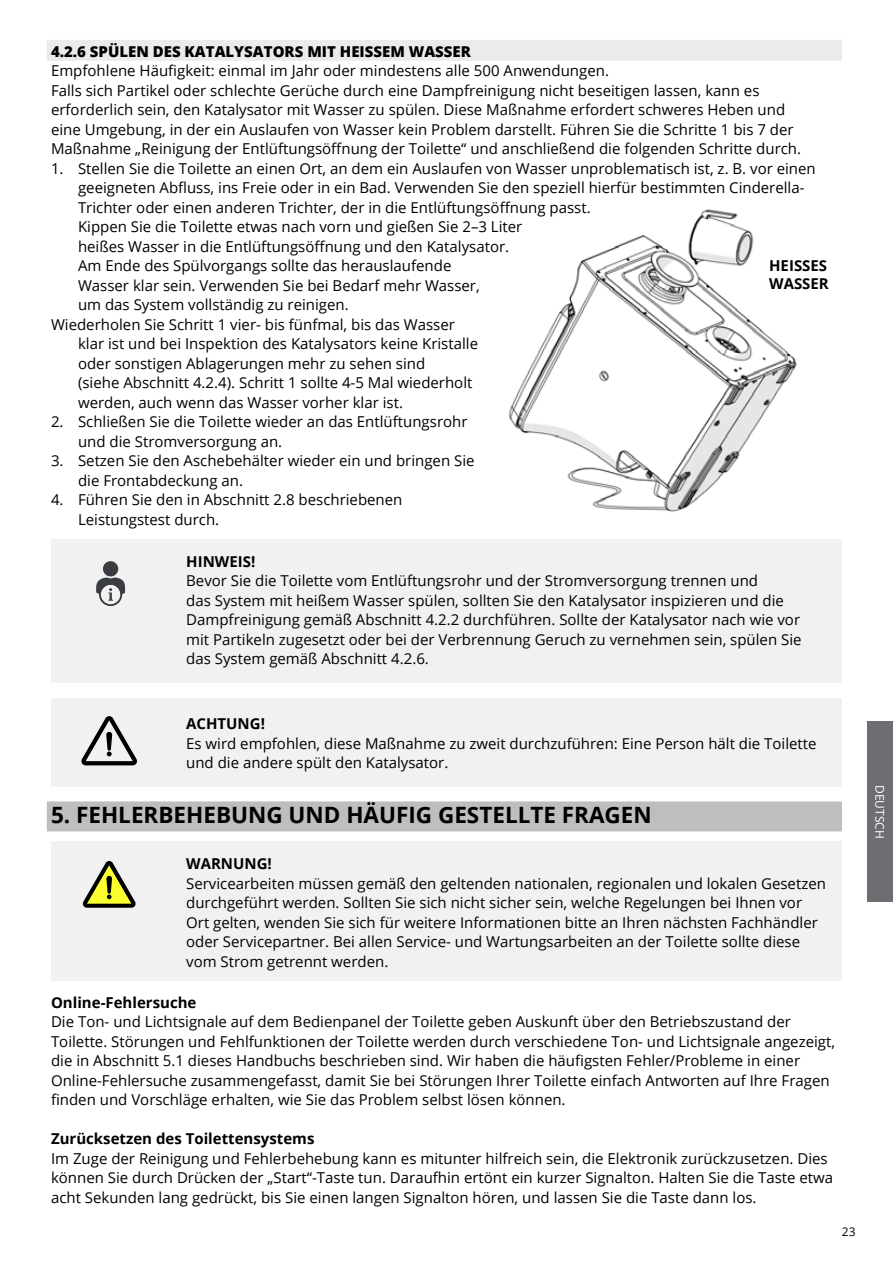
<style>
.page{position:relative;width:893px;height:1263px;background:#fff}
.page>*{position:absolute;margin:0;border:0;box-sizing:border-box;transform-origin:0 0}
.t1{font:700 22.5px "Open Sans";color:#000}
.t2{font:15px/19.5px "Open Sans";color:#000}
.t3{font:700 15px/18px "Open Sans";color:#000}
.t4{font:800 15px "Open Sans";color:#000}
.t5{font:12px "Open Sans";color:#fff}
.t6{font:12px "Open Sans";color:#000}
</style>
<div class="page">
<div style="left:867px;top:722px;width:26px;height:180px;background:#6d6e71"></div>
<img style="left:508px;top:209px;width:289px;height:303px">
<div style="left:47px;top:801px;width:795px;height:30px;background:#bcbec0"></div>
<div style="left:51px;top:842px;width:791px;height:139px;background:#f1f1f2"></div>
<svg style="left:83px;top:861px;width:53px;height:47px"></svg>
<div style="left:47px;top:40px;width:795px;height:21px;background:#ebebec"></div>
<div style="left:51px;top:539px;width:791px;height:144px;background:#f1f1f2"></div>
<svg style="left:96px;top:561px;width:29px;height:45px"></svg>
<div style="left:51px;top:698px;width:791px;height:89px;background:#f1f1f2"></div>
<svg style="left:81px;top:716px;width:56px;height:49px"></svg>
<p class="t4" style="left:51px;top:40px;width:421px">4.2.6 SPÜLEN DES KATALYSATORS MIT HEISSEM WASSER</p>
<p class="t2" style="left:51px;top:60px;width:752px">Empfohlene Häufigkeit: einmal im Jahr oder mindestens alle 500 Anwendungen.<br>Falls sich Partikel oder schlechte Gerüche durch eine Dampfreinigung nicht beseitigen lassen, kann es erforderlich sein, den Katalysator mit Wasser zu spülen. Diese Maßnahme erfordert schweres Heben und eine Umgebung, in der ein Auslaufen von Wasser kein Problem darstellt. Führen Sie die Schritte 1 bis 7 der Maßnahme „Reinigung der Entlüftungsöffnung der Toilette“ und anschließend die folgenden Schritte durch.</p>
<p class="t2" style="left:51px;top:158px;width:766px">1. Stellen Sie die Toilette an einen Ort, an dem ein Auslaufen von Wasser unproblematisch ist, z. B. vor einen</p>
<p class="t2" style="left:78px;top:177px;width:728px">geeigneten Abfluss, ins Freie oder in ein Bad. Verwenden Sie den speziell hierfür bestimmten Cinderella-</p>
<p class="t2" style="left:78px;top:197px;width:514px">Trichter oder einen anderen Trichter, der in die Entlüftungsöffnung passt.</p>
<p class="t2" style="left:78px;top:216px;width:446px">Kippen Sie die Toilette etwas nach vorn und gießen Sie 2–3 Liter</p>
<p class="t2" style="left:78px;top:236px;width:433px">heißes Wasser in die Entlüftungsöffnung und den Katalysator.</p>
<p class="t2" style="left:78px;top:255px;width:375px">Am Ende des Spülvorgangs sollte das herauslaufende</p>
<p class="t2" style="left:78px;top:275px;width:403px">Wasser klar sein. Verwenden Sie bei Bedarf mehr Wasser,</p>
<p class="t2" style="left:78px;top:294px;width:272px">um das System vollständig zu reinigen.</p>
<p class="t2" style="left:51px;top:314px;width:405px">Wiederholen Sie Schritt 1 vier- bis fünfmal, bis das Wasser</p>
<p class="t2" style="left:78px;top:333px;width:402px">klar ist und bei Inspektion des Katalysators keine Kristalle</p>
<p class="t2" style="left:78px;top:353px;width:349px">oder sonstigen Ablagerungen mehr zu sehen sind</p>
<p class="t2" style="left:78px;top:372px;width:396px">(siehe Abschnitt 4.2.4). Schritt 1 sollte 4-5 Mal wiederholt</p>
<p class="t2" style="left:78px;top:392px;width:326px">werden, auch wenn das Wasser vorher klar ist.</p>
<p class="t2" style="left:78px;top:411px;width:391px;text-indent:-27px">2. Schließen Sie die Toilette wieder an das Entlüftungsrohr und die Stromversorgung an.</p>
<p class="t2" style="left:78px;top:450px;width:398px;text-indent:-27px">3. Setzen Sie den Aschebehälter wieder ein und bringen Sie die Frontabdeckung an.</p>
<p class="t2" style="left:78px;top:489px;width:326px;text-indent:-27px">4. Führen Sie den in Abschnitt 2.8 beschriebenen<br>Leistungstest durch.</p>
<p class="t3" style="left:186px;top:552px;width:71px">HINWEIS!</p>
<p class="t2" style="left:186px;top:570px;width:617px">Bevor Sie die Toilette vom Entlüftungsrohr und der Stromversorgung trennen und<br>das System mit heißem Wasser spülen, sollten Sie den Katalysator inspizieren und die Dampfreinigung gemäß Abschnitt 4.2.2 durchführen. Sollte der Katalysator nach wie vor mit Partikeln zugesetzt oder bei der Verbrennung Geruch zu vernehmen sein, spülen Sie das System gemäß Abschnitt 4.2.6.</p>
<p class="t3" style="left:769px;top:256px;width:61px">HEISSES<br>WASSER</p>
<p class="t3" style="left:186px;top:715px;width:80px">ACHTUNG!</p>
<p class="t2" style="left:186px;top:733px;width:632px">Es wird empfohlen, diese Maßnahme zu zweit durchzuführen: Eine Person hält die Toilette und die andere spült den Katalysator.</p>
<h1 class="t1" style="left:51px;top:799px;width:602px">5. FEHLERBEHEBUNG UND HÄUFIG GESTELLTE FRAGEN</h1>
<p class="t3" style="left:186px;top:855px;width:87px">WARNUNG!</p>
<p class="t2" style="left:186px;top:873px;width:641px">Servicearbeiten müssen gemäß den geltenden nationalen, regionalen und lokalen Gesetzen durchgeführt werden. Sollten Sie sich nicht sicher sein, welche Regelungen bei Ihnen vor Ort gelten, wenden Sie sich für weitere Informationen bitte an Ihren nächsten Fachhändler oder Servicepartner. Bei allen Service- und Wartungsarbeiten an der Toilette sollte diese vom Strom getrennt werden.</p>
<p class="t3" style="left:51px;top:993px;width:147px">Online-Fehlersuche</p>
<p class="t2" style="left:51px;top:1012px;width:786px">Die Ton- und Lichtsignale auf dem Bedienpanel der Toilette geben Auskunft über den Betriebszustand der Toilette. Störungen und Fehlfunktionen der Toilette werden durch verschiedene Ton- und Lichtsignale angezeigt, die in Abschnitt 5.1 dieses Handbuchs beschrieben sind. Wir haben die häufigsten Fehler/Probleme in einer Online-Fehlersuche zusammengefasst, damit Sie bei Störungen Ihrer Toilette einfach Antworten auf Ihre Fragen finden und Vorschläge erhalten, wie Sie das Problem selbst lösen können.</p>
<p class="t3" style="left:51px;top:1129px;width:265px">Zurücksetzen des Toilettensystems</p>
<p class="t2" style="left:51px;top:1148px;width:784px">Im Zuge der Reinigung und Fehlerbehebung kann es mitunter hilfreich sein, die Elektronik zurückzusetzen. Dies können Sie durch Drücken der „Start“-Taste tun. Daraufhin ertönt ein kurzer Signalton. Halten Sie die Taste etwa acht Sekunden lang gedrückt, bis Sie einen langen Signalton hören, und lassen Sie die Taste dann los.</p>
<p class="t6" style="left:842px;top:1223px;width:15px">23</p>
<p class="t5" style="left:888px;top:785px;width:55px;rotate:90deg">DEUTSCH</p>
</div>
